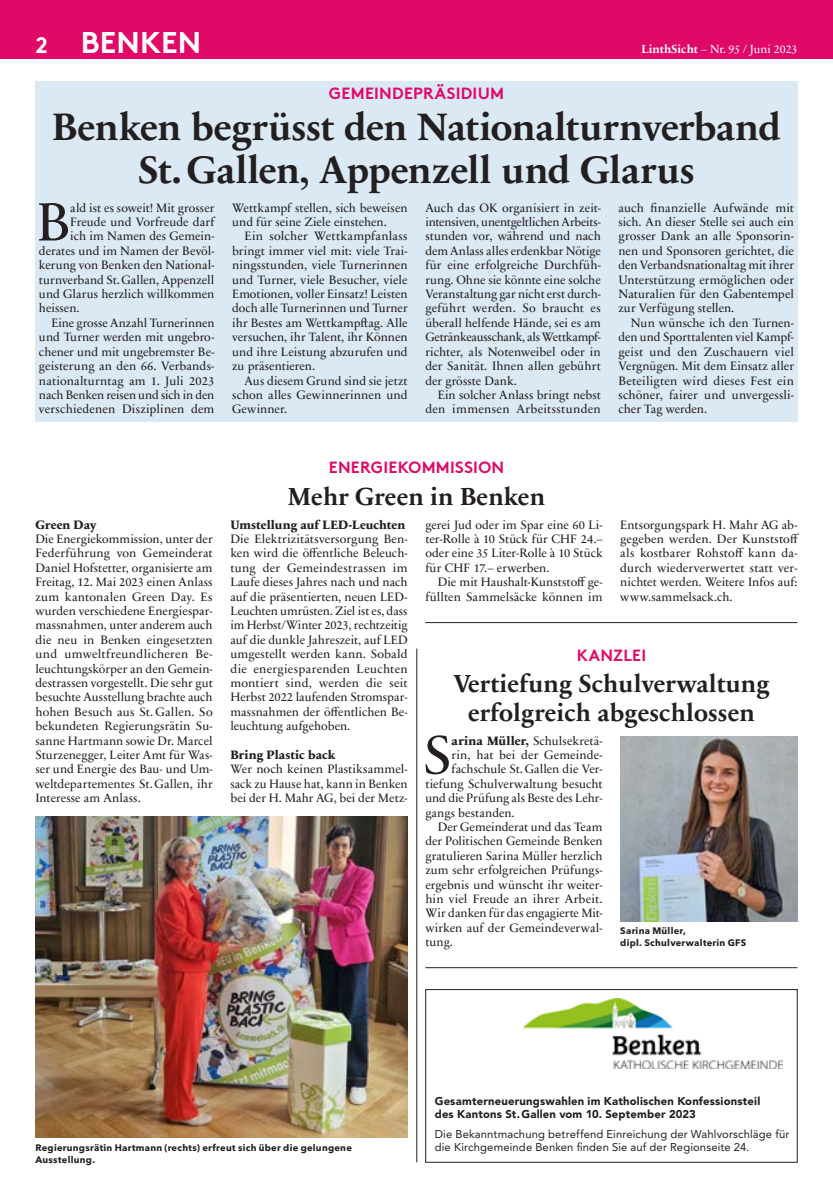
<style>
.page{position:relative;width:833px;height:1198px;background:#fff}
.page>*{position:absolute;margin:0;border:0;box-sizing:border-box;transform-origin:0 0}
.t1{font:54.62px "Sabon Next LT Pro";color:#231f20}
.t2{font:700 38.75px/43.2px "Sabon Next LT Pro";letter-spacing:-.01em;color:#231f20;text-align:center}
.t3{font:700 30px "Brown";letter-spacing:.005em;color:#fff}
.t4{font:700 25px/28.8px "Sabon Next LT Pro";letter-spacing:.005em;color:#231f20;text-align:center}
.t5{font:700 16.25px "Brown";letter-spacing:.015em;color:#e10968}
.t6{font:12.38px/14.4px "Sabon Next LT Pro";color:#231f20;text-align:justify}
.t7{font:800 12.38px "Sabon Next LT Pro";color:#231f20}
.t8{font:11.88px "Sabon Next LT Pro";color:#fff}
.t9{font:11.25px/13.8px "Avenir LT Std";letter-spacing:.01em;color:#231f20}
.t10{font:900 11.25px/13.8px "Avenir LT Std";letter-spacing:.015em;color:#231f20}
.t11{font:700 9.38px/11.9px "Avenir Next LT Pro";letter-spacing:.03em;color:#231f20}
.s1{font-size:22.5px;color:#231f20}
.s2{font-weight:700}
.s3{font-weight:800}
</style>
<div class="page">
<div style="left:0;top:0;width:833px;height:59px;background:#e10968"></div>
<div style="left:35px;top:81px;width:762px;height:341px;background:#dae9f3"></div>
<img style="left:35px;top:816px;width:372px;height:321px">
<hr style="left:416px;top:648px;width:1px;height:514px;background:#231f20">
<hr style="left:425px;top:622px;width:372px;height:1px;background:#231f20">
<img style="left:523px;top:998px;width:259px;height:70px">
<div style="left:425px;top:989px;width:372px;height:173px;border:1px solid #231f20"></div>
<img style="left:620px;top:736px;width:177px;height:185px">
<hr style="left:425px;top:967px;width:372px;height:1px;background:#231f20">
<h3 class="t3" style="left:35px;top:18px;width:167px"><span class="s1">2</span> BENKEN</h3>
<p class="t8" style="left:641px;top:40px;width:158px"><span class="s2">LinthSicht</span> – Nr. 95 / Juni 2023</p>
<h3 class="t5" style="left:329px;top:80px;width:177px">GEMEINDEPRÄSIDIUM</h3>
<h2 class="t2" style="left:52px;top:103px;width:730px">Benken begrüsst den Nationalturnverband<br>St.Gallen, Appenzell und Glarus</h2>
<h1 class="t1" style="left:37px;top:180px;width:35px">B</h1>
<p class="t6" style="left:70px;top:200px;width:146px">ald ist es soweit! Mit grosser</p>
<p class="t6" style="left:618px;top:200px;width:177px">auch finanzielle Aufwände mit sich. An dieser Stelle sei auch ein grosser Dank an alle Sponsorin&shy;nen und Sponsoren gerichtet, die den Verbandsnationaltag mit ihrer Unterstützung ermöglichen oder Naturalien für den Gabentempel zur Verfügung stellen.</p>
<p class="t6" style="left:618px;top:315px;width:177px;text-indent:12px">Nun wünsche ich den Turnen&shy;den und Sporttalenten viel Kampf&shy;geist und den Zuschauern viel Vergnügen. Mit dem Einsatz aller Beteiligten wird dieses Fest ein schöner, fairer und unvergessli&shy;cher Tag werden.</p>
<p class="t6" style="left:232px;top:200px;width:177px">Wettkampf stellen, sich beweisen und für seine Ziele einstehen.</p>
<p class="t6" style="left:232px;top:229px;width:177px;text-indent:12px">Ein solcher Wettkampfanlass bringt immer viel mit: viele Trai&shy;ningsstunden, viele Turnerinnen und Turner, viele Besucher, viele Emotionen, voller Einsatz! Leisten doch alle Turnerinnen und Turner ihr Bestes am Wettkampftag. Alle versuchen, ihr Talent, ihr Können und ihre Leistung abzurufen und zu präsentieren.</p>
<p class="t6" style="left:232px;top:373px;width:177px;text-indent:12px">Aus diesem Grund sind sie jetzt schon alles Gewinnerinnen und Gewinner.</p>
<p class="t6" style="left:425px;top:200px;width:177px">Auch das OK organisiert in zeit&shy;intensiven, unentgeltlichen Arbeits&shy;stunden vor, während und nach dem Anlass alles erdenkbar Nötige für eine erfolgreiche Durchfüh&shy;rung. Ohne sie könnte eine solche Veranstaltung gar nicht erst durch&shy;geführt werden. So braucht es überall helfende Hände, sei es am Getränkeausschank, als Wettkampf&shy;richter, als Notenweibel oder in der Sanität. Ihnen allen gebührt der grösste Dank.</p>
<p class="t6" style="left:425px;top:387px;width:177px;text-align:right">Ein solcher Anlass bringt nebst den immensen Arbeitsstunden</p>
<p class="t6" style="left:70px;top:214px;width:146px">Freude und Vorfreude darf</p>
<p class="t6" style="left:70px;top:229px;width:146px">ich im Namen des Gemein-</p>
<p class="t6" style="left:39px;top:243px;width:177px">derates und im Namen der Bevöl-</p>
<p class="t6" style="left:39px;top:257px;width:177px">kerung von Benken den National-</p>
<p class="t6" style="left:39px;top:272px;width:177px">turnverband St.Gallen, Appenzell</p>
<p class="t6" style="left:39px;top:286px;width:177px">und Glarus herzlich willkommen</p>
<p class="t6" style="left:39px;top:301px;width:42px">heissen.</p>
<p class="t6" style="left:51px;top:315px;width:164px">Eine grosse Anzahl Turnerinnen</p>
<p class="t6" style="left:39px;top:329px;width:177px">und Turner werden mit ungebro-</p>
<p class="t6" style="left:39px;top:344px;width:177px">chener und mit ungebremster Be-</p>
<p class="t6" style="left:39px;top:358px;width:177px">geisterung an den 66. Verbands-</p>
<p class="t6" style="left:39px;top:373px;width:177px">nationalturntag am 1. Juli 2023</p>
<p class="t6" style="left:39px;top:387px;width:177px">nach Benken reisen und sich in den</p>
<p class="t6" style="left:39px;top:401px;width:177px">verschiedenen Disziplinen dem</p>
<p class="t7" style="left:35px;top:515px;width:63px">Green Day</p>
<p class="t6" style="left:35px;top:531px;width:179px">Die Energiekommission, unter der Federführung von Gemeinderat Daniel Hofstetter, organisierte am Freitag, 12. Mai 2023 einen Anlass zum kantonalen Green Day. Es wurden verschiedene Energiespar&shy;massnahmen, unter anderem auch die neu in Benken eingesetzten und umweltfreundlicheren Be&shy;leuchtungskörper an den Gemein&shy;destrassen vorgestellt. Die sehr gut besuchte Ausstellung brachte auch hohen Besuch aus St. Gallen. So bekundeten Regierungsrätin Su&shy;sanne Hartmann sowie Dr. Marcel Sturzenegger, Leiter Amt für Was&shy;ser und Energie des Bau- und Um&shy;weltdepartementes St.Gallen, ihr Interesse am Anlass.</p>
<h3 class="t5" style="left:329px;top:454px;width:177px">ENERGIEKOMMISSION</h3>
<h3 class="t4" style="left:288px;top:481px;width:259px">Mehr Green in Benken</h3>
<p class="t7" style="left:230px;top:515px;width:176px">Umstellung auf LED-Leuchten</p>
<p class="t6" style="left:230px;top:531px;width:179px">Die Elektrizitätsversorgung Ben&shy;ken wird die öffentliche Beleuch&shy;tung der Gemeindestrassen im Laufe dieses Jahres nach und nach auf die präsentierten, neuen LED-Leuchten umrüsten. Ziel ist es, dass im Herbst/Winter 2023, rechtzeitig auf die dunkle Jahreszeit, auf LED umgestellt werden kann. Sobald die energiesparenden Leuchten montiert sind, werden die seit Herbst 2022 laufenden Stromspar&shy;massnahmen der öffentlichen Be&shy;leuchtung aufgehoben.</p>
<p class="t7" style="left:230px;top:745px;width:106px">Bring Plastic back</p>
<p class="t6" style="left:230px;top:761px;width:179px">Wer noch keinen Plastiksammel&shy;sack zu Hause hat, kann in Benken bei der H. Mahr AG, bei der Metz-</p>
<p class="t6" style="left:425px;top:517px;width:179px">gerei Jud oder im Spar eine 60 Li&shy;ter-Rolle à 10 Stück für CHF 24.– oder eine 35 Liter-Rolle à 10 Stück für CHF 17.– erwerben.</p>
<p class="t6" style="left:425px;top:574px;width:179px;text-align:right">Die mit Haushalt-Kunststoff ge&shy;füllten Sammelsäcke können im</p>
<p class="t6" style="left:620px;top:517px;width:180px">Entsorgungspark H. Mahr AG ab&shy;gegeben werden. Der Kunststoff als kostbarer Rohstoff kann da&shy;durch wiederverwertet statt ver&shy;nichtet werden. Weitere Infos auf: www.sammelsack.ch.</p>
<h3 class="t5" style="left:577px;top:642px;width:71px">KANZLEI</h3>
<h3 class="t4" style="left:453px;top:668px;width:318px">Vertiefung Schulverwaltung erfolgreich abgeschlossen</h3>
<h1 class="t1" style="left:423px;top:713px;width:30px">S</h1>
<p class="t6" style="left:451px;top:733px;width:152px"><span class="s3">arina Müller,</span> Schulsekretä-</p>
<p class="t6" style="left:451px;top:747px;width:152px">rin, hat bei der Gemeinde-</p>
<p class="t6" style="left:451px;top:761px;width:152px">fachschule St.Gallen die Ver-</p>
<p class="t6" style="left:425px;top:776px;width:179px">tiefung Schulverwaltung besucht</p>
<p class="t6" style="left:425px;top:790px;width:179px">und die Prüfung als Beste des Lehr-</p>
<p class="t6" style="left:425px;top:805px;width:91px">gangs bestanden.</p>
<p class="t6" style="left:438px;top:819px;width:166px">Der Gemeinderat und das Team</p>
<p class="t6" style="left:425px;top:833px;width:179px">der Politischen Gemeinde Benken</p>
<p class="t6" style="left:425px;top:848px;width:179px">gratulieren Sarina Müller herzlich</p>
<p class="t6" style="left:425px;top:862px;width:179px">zum sehr erfolgreichen Prüfungs-</p>
<p class="t6" style="left:425px;top:877px;width:179px">ergebnis und wünscht ihr weiter-</p>
<p class="t6" style="left:425px;top:891px;width:179px">hin viel Freude an ihrer Arbeit.</p>
<p class="t6" style="left:425px;top:905px;width:179px">Wir danken für das engagierte Mit-</p>
<p class="t6" style="left:425px;top:920px;width:179px">wirken auf der Gemeindeverwal-</p>
<p class="t6" style="left:425px;top:934px;width:29px">tung.</p>
<p class="t11" style="left:620px;top:925px;width:128px">Sarina Müller,<br>dipl. Schulverwalterin GFS</p>
<p class="t11" style="left:35px;top:1141px;width:318px">Regierungsrätin Hartmann (rechts) erfreut sich über die gelungene<br>Ausstellung.</p>
<p class="t10" style="left:435px;top:1094px;width:327px">Gesamterneuerungswahlen im Katholischen Konfessionsteil des Kantons St.Gallen vom 10. September 2023</p>
<p class="t9" style="left:435px;top:1127px;width:356px">Die Bekanntmachung betreffend Einreichung der Wahlvorschläge für die Kirchgemeinde Benken finden Sie auf der Regionseite 24.</p>
</div>
